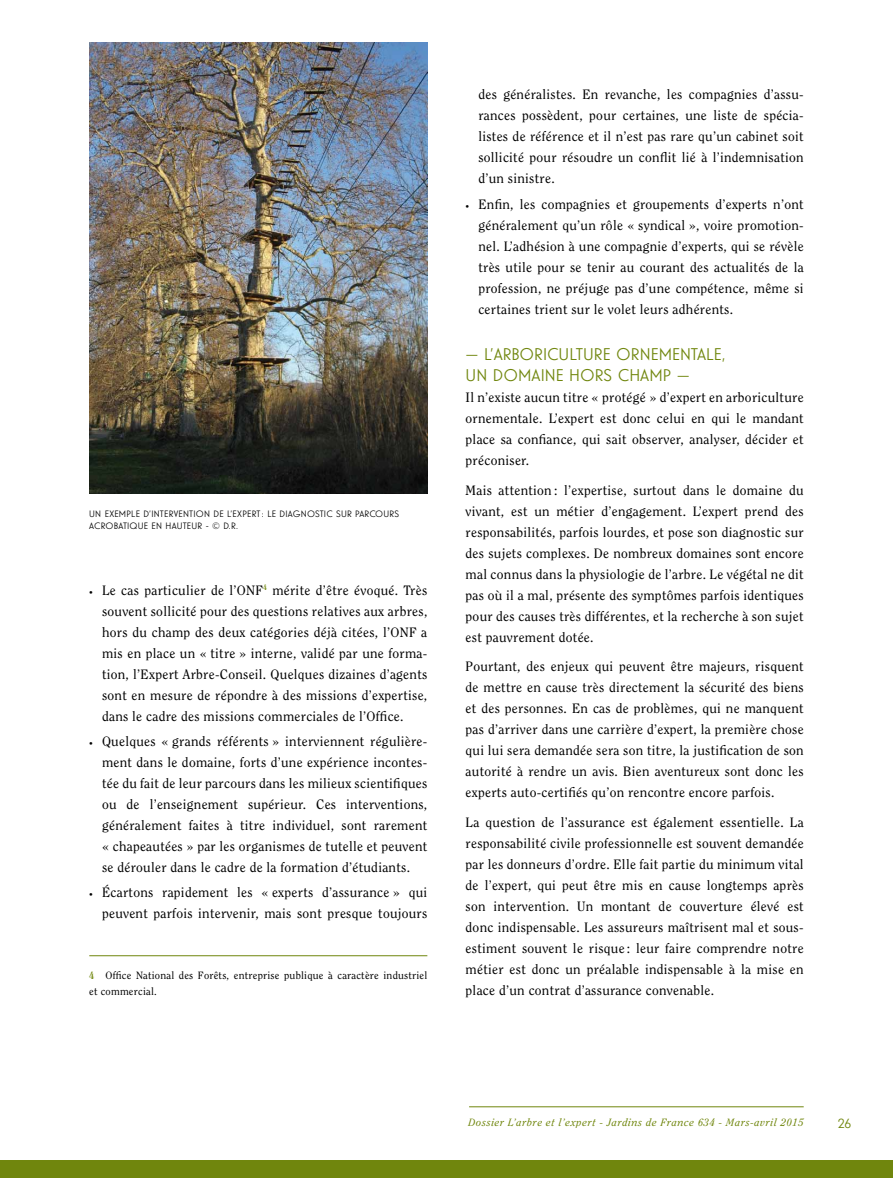
<style>
.page{position:relative;width:893px;height:1178px;background:#fff}
.page>*{position:absolute;margin:0;border:0;box-sizing:border-box;transform-origin:0 0}
.t1{font:16.5px/21px "Guildford Pro";color:#70860d}
.t2{font:13.5px/21px "Clearface Std";letter-spacing:.02em;color:#000;text-align:justify}
.t3{font:13.5px "Guildford Pro";color:#70860d}
.t4{font:10.5px/16.5px "Clearface Std";letter-spacing:.02em;color:#000}
.t5{font:italic 10.5px "Clearface Std";letter-spacing:.06em;color:#70860d}
.t6{font:9px/12px "Guildford Pro";letter-spacing:.02em;color:#000}
.s1{font-size:7.5px}
.s2{font-weight:700;color:#70860d}
</style>
<div class="page">
<hr style="left:469px;top:1106px;width:335px;height:1px;background:#70860d">
<div style="left:0;top:1160px;width:893px;height:18px;background:#70860d"></div>
<hr style="left:89px;top:955px;width:338px;height:1px;background:#70860d">
<img style="left:89px;top:43px;width:338px;height:450px">
<p class="t6" style="left:89px;top:507px;width:311px">UN EXEMPLE D’INTERVENTION DE L’EXPERT : LE DIAGNOSTIC SU R PARCOU RS<br>ACROBATIQU E EN HAUTEU R - © D.R.</p>
<p class="t2" style="left:102px;top:580px;width:327px;text-indent:-13px"><span class="s1">•</span> Le cas particulier de l’ONF<sup>4</sup> mérite d’être évoqué. Très souvent sollicité pour des questions relatives aux arbres, hors du champ des deux catégories déjà citées, l’ONF a mis en place un « titre » interne, validé par une forma&shy;tion, l’Expert Arbre-Conseil. Quelques dizaines d’agents sont en mesure de répondre à des missions d’expertise, dans le cadre des missions commerciales de l’Office.</p>
<p class="t2" style="left:102px;top:731px;width:327px;text-indent:-13px"><span class="s1">•</span> Quelques « grands référents » interviennent régulière&shy;ment dans le domaine, forts d’une expérience incontes&shy;tée du fait de leur parcours dans les milieux scientifiques ou de l’enseignement supérieur. Ces interventions, généralement faites à titre individuel, sont rarement « chapeautées » par les organismes de tutelle et peuvent se dérouler dans le cadre de la formation d’étudiants.</p>
<p class="t2" style="left:89px;top:882px;width:340px;text-align:right"><span class="s1">•</span> Écartons rapidement les « experts d’assurance » qui peuvent parfois intervenir, mais sont presque toujours</p>
<p class="t4" style="left:89px;top:967px;width:340px"><span class="s2">4</span> Office National des Forêts, entreprise publique à caractère industriel et commercial.</p>
<p class="t2" style="left:478px;top:84px;width:327px">des généralistes. En revanche, les compagnies d’assu&shy;rances possèdent, pour certaines, une liste de spécia&shy;listes de référence et il n’est pas rare qu’un cabinet soit sollicité pour résoudre un conflit lié à l’indemnisation d’un sinistre.</p>
<p class="t2" style="left:478px;top:193px;width:327px;text-indent:-13px"><span class="s1">•</span> Enfin, les compagnies et groupements d’experts n’ont généralement qu’un rôle « syndical », voire promotion&shy;nel. L’adhésion à une compagnie d’experts, qui se révèle très utile pour se tenir au courant des actualités de la profession, ne préjuge pas d’une compétence, même si certaines trient sur le volet leurs adhérents.</p>
<p class="t1" style="left:466px;top:344px;width:261px">— L’ARBORICU LTU RE ORNEMENTALE,<br>U N DOMAINE HORS CHAMP —</p>
<p class="t2" style="left:466px;top:387px;width:340px">Il n’existe aucun titre « protégé » d’expert en arboriculture ornementale. L’expert est donc celui en qui le mandant place sa confiance, qui sait observer, analyser, décider et préconiser.</p>
<p class="t2" style="left:466px;top:479px;width:340px">Mais attention : l’expertise, surtout dans le domaine du vivant, est un métier d’engagement. L’expert prend des responsabilités, parfois lourdes, et pose son diagnostic sur des sujets complexes. De nombreux domaines sont encore mal connus dans la physiologie de l’arbre. Le végétal ne dit pas où il a mal, présente des symptômes parfois identiques pour des causes très différentes, et la recherche à son sujet est pauvrement dotée.</p>
<p class="t2" style="left:466px;top:656px;width:340px">Pourtant, des enjeux qui peuvent être majeurs, risquent de mettre en cause très directement la sécurité des biens et des personnes. En cas de problèmes, qui ne manquent pas d’arriver dans une carrière d’expert, la première chose qui lui sera demandée sera son titre, la justification de son autorité à rendre un avis. Bien aventureux sont donc les experts auto-certifiés qu’on rencontre encore parfois.</p>
<p class="t2" style="left:466px;top:812px;width:340px">La question de l’assurance est également essentielle. La responsabilité civile professionnelle est souvent demandée par les donneurs d’ordre. Elle fait partie du minimum vital de l’expert, qui peut être mis en cause longtemps après son intervention. Un montant de couverture élevé est donc indispensable. Les assureurs maîtrisent mal et sous&shy;estiment souvent le risque : leur faire comprendre notre métier est donc un préalable indispensable à la mise en place d’un contrat d’assurance convenable.</p>
<p class="t5" style="left:468px;top:1116px;width:337px">Dossier L’arbre et l’expert - Jardins de France 634 - Mars-avril 2015</p>
<p class="t3" style="left:838px;top:1114px;width:15px">26</p>
</div>
